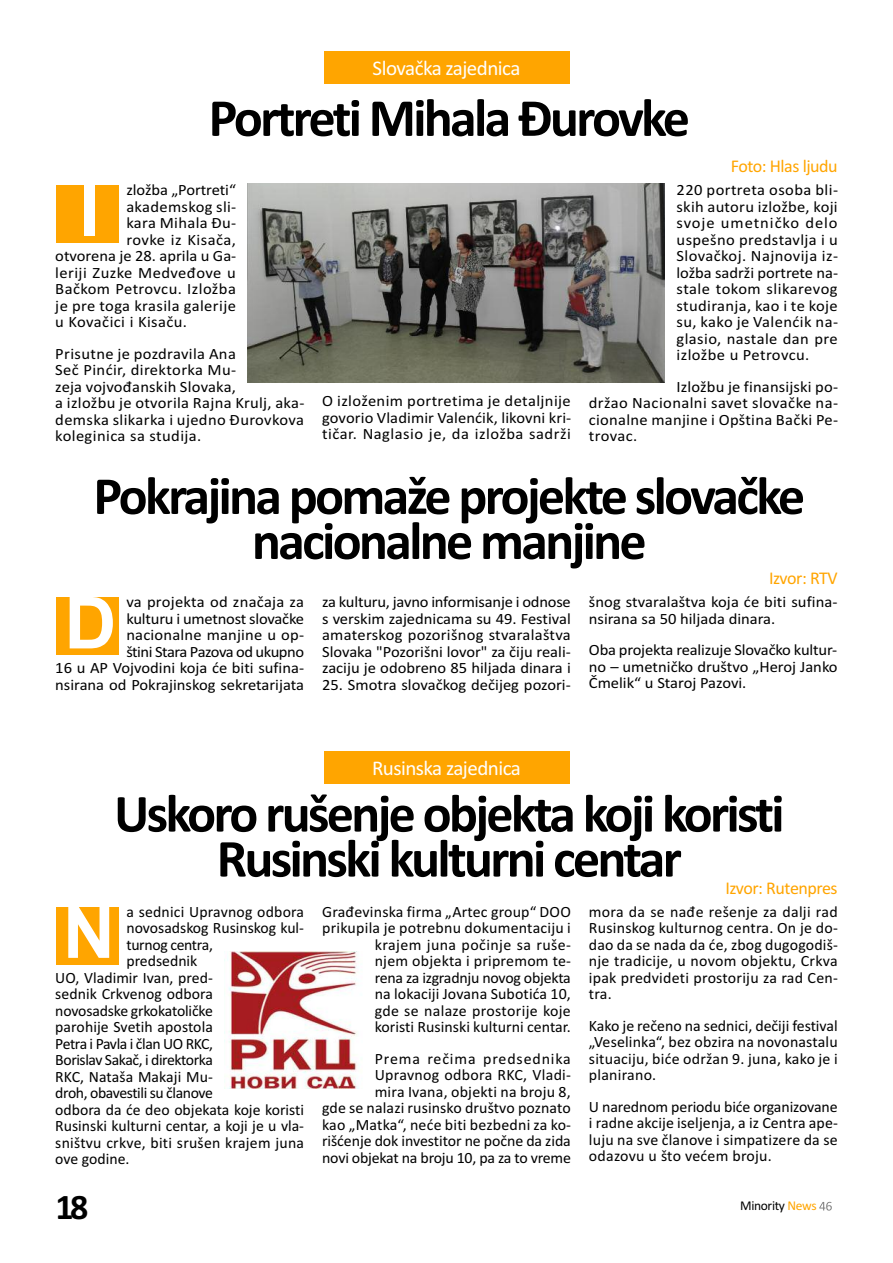
<style>
.page{position:relative;width:893px;height:1263px;background:#fff}
.page>*{position:absolute;margin:0;border:0;box-sizing:border-box;transform-origin:0 0}
.t1{font:700 72px "Arial";color:#fff}
.t2{font:700 54px/45px "Calibri";letter-spacing:-.05em;color:#000;text-align:center}
.t3{font:700 36px "Calibri";color:#000}
.t4{font:21px "Calibri";letter-spacing:-.025em;color:#fff}
.t5{font:18px "Calibri";letter-spacing:-.025em;color:#ffa500}
.t6{font:15.75px/16.5px "Calibri";letter-spacing:.005em;color:#000;text-align:justify;scale:1.05 1}
.t7{font:15.75px/16.5px "Calibri";letter-spacing:.005em;color:#000;text-align:justify}
.t8{font:15.75px "Calibri";letter-spacing:.025em;color:#000;scale:1.05 1}
.t9{font:15.75px "Calibri";letter-spacing:-.025em;color:#000}
.t10{font:15.75px "Calibri";letter-spacing:.03em;color:#000;scale:1.05 1}
.t11{font:15.75px "Calibri";letter-spacing:-.02em;color:#000}
.t12{font:13.5px "Calibri";letter-spacing:-.025em;color:#000}
.s1{color:#ffa500}
</style>
<div class="page">
<svg style="left:819px;top:1202px;width:13px;height:8px"></svg>
<div style="left:57px;top:185px;width:62px;height:58px;background:#ffa500"></div>
<div style="left:57px;top:598px;width:62px;height:57px;background:#ffa500"></div>
<div style="left:325px;top:51px;width:245px;height:33px;background:#ffa500"></div>
<div style="left:57px;top:907px;width:62px;height:57px;background:#ffa500"></div>
<div style="left:325px;top:751px;width:245px;height:33px;background:#ffa500"></div>
<img style="left:248px;top:183px;width:416px;height:199px">
<img style="left:227px;top:952px;width:132px;height:136px">
<h3 class="t4" style="left:373px;top:55px;width:149px">Slovačka zajednica</h3>
<h2 class="t2" style="left:209px;top:95px;width:483px">Portreti Mihala Đurovke</h2>
<p class="t5" style="left:731px;top:155px;width:108px">Foto: Hlas ljudu</p>
<p class="t6" style="left:126px;top:181px;width:106px">zložba „Portreti“</p>
<p class="t6" style="left:126px;top:198px;width:106px">akademskog sli-</p>
<p class="t6" style="left:126px;top:214px;width:106px">kara Mihala Đu-</p>
<p class="t10" style="left:126px;top:230px;width:106px">rovke iz Kisača,</p>
<p class="t6" style="left:55px;top:247px;width:174px">otvorena je 28. aprila u Ga-</p>
<p class="t8" style="left:55px;top:263px;width:174px">leriji Zuzke Medveđove u</p>
<p class="t8" style="left:55px;top:279px;width:174px">Bačkom Petrovcu. Izložba</p>
<p class="t8" style="left:55px;top:296px;width:174px">je pre toga krasila galerije</p>
<p class="t8" style="left:55px;top:312px;width:127px">u Kovačici i Kisaču.</p>
<p class="t6" style="left:55px;top:345px;width:239px;text-align:left">Prisutne je pozdravila Ana<br>Seč Pinćir, direktorka Mu-<br>zeja vojvođanskih Slovaka,<br>a izložbu je otvorila Rajna Krulj, aka&shy;demska slikarka i ujedno Đurovkova koleginica sa studija.</p>
<h1 class="t1" style="left:79px;top:169px;width:22px">I</h1>
<p class="t6" style="left:322px;top:393px;width:239px">O izloženim portretima je detaljnije govorio Vladimir Valenćik, likovni kri&shy;tičar. Naglasio je, da izložba sadrži</p>
<p class="t6" style="left:677px;top:181px;width:155px">220 portreta osoba bli&shy;skih autoru izložbe, koji svoje umetničko delo uspešno predstavlja i u Slovačkoj. Najnovija iz&shy;ložba sadrži portrete na&shy;stale tokom slikarevog studiranja, kao i te koje su, kako je Valenćik na&shy;glasio, nastale dan pre izložbe u Petrovcu.</p>
<p class="t6" style="left:589px;top:378px;width:239px;text-indent:88px">Izložbu je finansijski po&shy;držao Nacionalni savet slovačke na&shy;cionalne manjine i Opština Bački Pe&shy;trovac.</p>
<h2 class="t2" style="left:93px;top:473px;width:713px">Pokrajina pomaže projekte slovačke nacionalne manjine</h2>
<p class="t5" style="left:769px;top:567px;width:70px">Izvor: RTV</p>
<p class="t6" style="left:55px;top:594px;width:238px;text-align:right">va projekta od značaja za<br>kulturu i umetnost slovačke nacionalne manjine u op-<br>štini Stara Pazova od ukupno<br>16 u AP Vojvodini koja će biti sufina&shy;nsirana od Pokrajinskog sekretarijata</p>
<p class="t6" style="left:322px;top:594px;width:238px">za kulturu, javno informisanje i odnose s verskim zajednicama su 49. Festival amaterskog pozorišnog stvaralaštva Slovaka "Pozorišni lovor" za čiju reali&shy;zaciju je odobreno 85 hiljada dinara i</p>
<p class="t6" style="left:589px;top:594px;width:238px">šnog stvaralaštva koja će biti sufina&shy;nsirana sa 50 hiljada dinara.</p>
<p class="t6" style="left:589px;top:642px;width:238px">Oba projekta realizuje Slovačko kultur&shy;no – umetničko društvo „Heroj Janko Čmelik“ u Staroj Pazovi.</p>
<h1 class="t1" style="left:64px;top:581px;width:53px">D</h1>
<p class="t6" style="left:322px;top:676px;width:238px">25. Smotra slovačkog dečijeg pozori-</p>
<h3 class="t4" style="left:372px;top:755px;width:150px">Rusinska zajednica</h3>
<h2 class="t2" style="left:114px;top:790px;width:672px">Uskoro rušenje objekta koji koristi<br>Rusinski kulturni centar</h2>
<p class="t5" style="left:725px;top:877px;width:114px">Izvor: Rutenpres</p>
<p class="t7" style="left:126px;top:903px;width:179px">a sednici Upravnog odbora</p>
<p class="t7" style="left:126px;top:919px;width:179px">novosadskog Rusinskog kul-</p>
<p class="t11" style="left:126px;top:935px;width:88px">turnog centra,</p>
<p class="t7" style="left:126px;top:952px;width:72px">predsednik</p>
<p class="t7" style="left:55px;top:969px;width:159px">UO, Vladimir Ivan, pred-</p>
<p class="t7" style="left:55px;top:985px;width:159px">sednik Crkvenog odbora</p>
<p class="t7" style="left:55px;top:1002px;width:159px">novosadske grkokatoličke</p>
<p class="t7" style="left:55px;top:1018px;width:159px">parohije Svetih apostola</p>
<p class="t9" style="left:55px;top:1034px;width:159px">Petra i Pavla i član UO RKC,</p>
<p class="t9" style="left:55px;top:1050px;width:159px">Borislav Sakač, i direktorka</p>
<p class="t7" style="left:55px;top:1068px;width:159px">RKC, Nataša Makaji Mu-</p>
<p class="t9" style="left:55px;top:1083px;width:159px">droh, obavestili su članove</p>
<p class="t7" style="left:55px;top:1101px;width:250px">odbora da će deo objekata koje koristi</p>
<p class="t7" style="left:55px;top:1117px;width:250px">Rusinski kulturni centar, a koji je u vla-</p>
<p class="t7" style="left:55px;top:1134px;width:250px">sništvu crkve, biti srušen krajem juna</p>
<p class="t7" style="left:55px;top:1150px;width:76px">ove godine.</p>
<p class="t7" style="left:589px;top:903px;width:251px">mora da se nađe rešenje za dalji rad Rusinskog kulturnog centra. On je do&shy;dao da se nada da će, zbog dugogodiš&shy;nje tradicije, u novom objektu, Crkva ipak predvideti prostoriju za rad Cen&shy;tra.</p>
<p class="t7" style="left:589px;top:1017px;width:250px">Kako je rečeno na sednici, dečiji festival „Veselinka“, bez obzira na novonastalu situaciju, biće održan 9. juna, kako je i planirano.</p>
<p class="t7" style="left:589px;top:1098px;width:251px">U narednom periodu biće organizovane i radne akcije iseljenja, a iz Centra ape&shy;luju na sve članove i simpatizere da se odazovu u što većem broju.</p>
<p class="t7" style="left:322px;top:903px;width:251px;text-align:right">Građevinska firma „Artec group“ DOO prikupila je potrebnu dokumentaciju i krajem juna počinje sa ruše-<br>njem objekta i pripremom te-<br>rena za izgradnju novog objekta<br>na lokaciji Jovana Subotića 10,<br>gde se nalaze prostorije koje<br>koristi Rusinski kulturni centar.</p>
<p class="t7" style="left:322px;top:1050px;width:251px;text-align:right">Prema rečima predsednika Upravnog odbora RKC, Vladi-<br>mira Ivana, objekti na broju 8,<br>gde se nalazi rusinsko društvo poznato kao „Matka“, neće biti bezbedni za ko&shy;rišćenje dok investitor ne počne da zida novi objekat na broju 10, pa za to vreme</p>
<h1 class="t1" style="left:63px;top:891px;width:53px">N</h1>
<h3 class="t3" style="left:55px;top:1185px;width:34px">18</h3>
<p class="t12" style="left:740px;top:1198px;width:78px">Minority <span class="s1">News</span></p>
</div>
